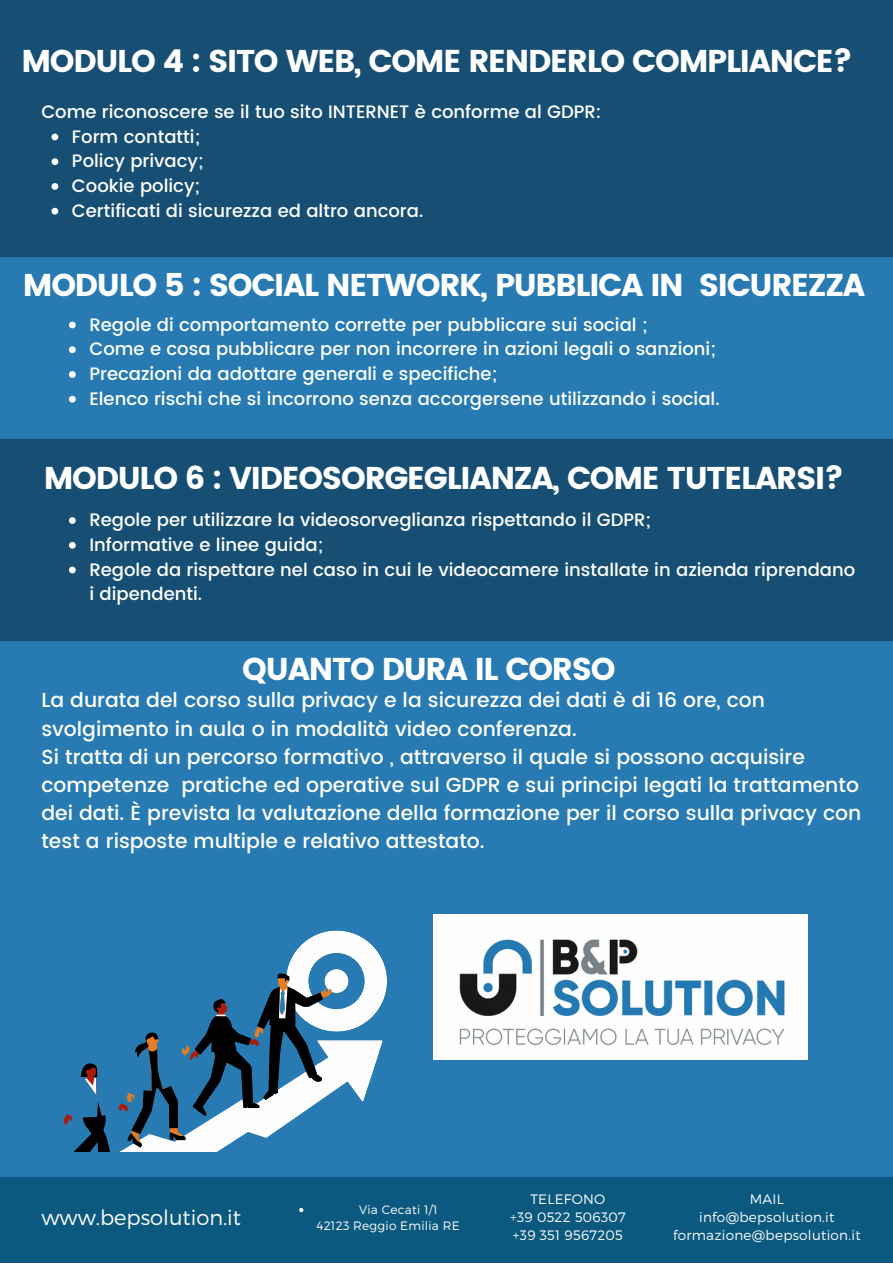
<style>
.page{position:relative;width:893px;height:1264px;background:#fff}
.page>*{position:absolute;margin:0;border:0;box-sizing:border-box;transform-origin:0 0}
.t1{font:31.5px "Poppins";letter-spacing:-.04em;color:#fff}
.t2{font:300 21px "Montserrat";color:#fff}
.t3{font:500 20.25px/28px "Poppins";color:#fff}
.t4{font:500 18px/24.8px "Poppins";color:#fff}
.t5{font:300 13.65px "Montserrat";letter-spacing:.02em;color:#fff}
.t6{font:300 12.15px "Montserrat";letter-spacing:.02em;color:#fff}
</style>
<div class="page">
<div style="left:0;top:0;width:892px;height:1262px;background:#174f74"></div>
<svg style="left:51px;top:134px;width:7px;height:6px"></svg>
<svg style="left:51px;top:158px;width:7px;height:7px"></svg>
<svg style="left:51px;top:183px;width:7px;height:7px"></svg>
<svg style="left:51px;top:208px;width:7px;height:6px"></svg>
<div style="left:0;top:641px;width:892px;height:621px;background:#287bb2"></div>
<div style="left:0;top:257px;width:892px;height:182px;background:#287bb2"></div>
<svg style="left:286px;top:930px;width:101px;height:172px;fill:#fdfdfe"></svg>
<svg style="left:67px;top:973px;width:256px;height:179px"></svg>
<img style="left:433px;top:914px;width:374px;height:145px">
<div style="left:0;top:1176px;width:892px;height:86px;background:#0b597f"></div>
<svg style="left:69px;top:517px;width:7px;height:7px"></svg>
<svg style="left:69px;top:542px;width:7px;height:6px"></svg>
<svg style="left:69px;top:566px;width:7px;height:7px"></svg>
<svg style="left:69px;top:321px;width:7px;height:7px"></svg>
<svg style="left:69px;top:346px;width:7px;height:7px"></svg>
<svg style="left:69px;top:371px;width:7px;height:7px"></svg>
<svg style="left:69px;top:396px;width:7px;height:6px"></svg>
<svg style="left:299px;top:1208px;width:4px;height:4px"></svg>
<p class="t1" style="left:21px;top:42px;width:833px">MODULO 4 : SITO WEB, COME RENDERLO COMPLIANCE?</p>
<p class="t4" style="left:41px;top:99px;width:561px">Come riconoscere se il tuo sito INTERNET è conforme al GDPR:</p>
<p class="t4" style="left:72px;top:124px;width:130px">Form contatti;</p>
<p class="t4" style="left:72px;top:149px;width:133px">Policy privacy;</p>
<p class="t4" style="left:72px;top:173px;width:129px">Cookie policy;</p>
<p class="t4" style="left:72px;top:198px;width:353px">Certificati di sicurezza ed altro ancora.</p>
<p class="t1" style="left:23px;top:266px;width:843px">MODULO 5 : SOCIAL NETWORK, PUBBLICA IN SICUREZZA</p>
<p class="t4" style="left:89px;top:312px;width:559px">Regole di comportamento corrette per pubblicare sui social ;</p>
<p class="t4" style="left:89px;top:337px;width:628px">Come e cosa pubblicare per non incorrere in azioni legali o sanzioni;</p>
<p class="t4" style="left:89px;top:361px;width:409px">Precazioni da adottare generali e specifiche;</p>
<p class="t4" style="left:89px;top:386px;width:631px">Elenco rischi che si incorrono senza accorgersene utilizzando i social.</p>
<p class="t1" style="left:44px;top:459px;width:802px">MODULO 6 : VIDEOSORGEGLIANZA, COME TUTELARSI?</p>
<p class="t4" style="left:89px;top:507px;width:563px">Regole per utilizzare la videosorveglianza rispettando il GDPR;</p>
<p class="t4" style="left:89px;top:532px;width:235px">Informative e linee guida;</p>
<p class="t4" style="left:89px;top:557px;width:767px">Regole da rispettare nel caso in cui le videocamere installate in azienda riprendano i dipendenti.</p>
<p class="t1" style="left:242px;top:651px;width:375px">QUANTO DURA IL CORSO</p>
<p class="t3" style="left:41px;top:686px;width:725px">La durata del corso sulla privacy e la sicurezza dei dati è di 16 ore, con svolgimento in aula o in modalità video conferenza.</p>
<p class="t3" style="left:41px;top:742px;width:821px">Si tratta di un percorso formativo , attraverso il quale si possono acquisire competenze pratiche ed operative sul GDPR e sui principi legati la trattamento dei dati. È prevista la valutazione della formazione per il corso sulla privacy con test a risposte multiple e relativo attestato.</p>
<p class="t2" style="left:41px;top:1203px;width:201px">www.bepsolution.it</p>
<p class="t6" style="left:359px;top:1201px;width:80px">Via Cecati 1/1</p>
<p class="t6" style="left:316px;top:1218px;width:145px">42123 Reggio Emilia RE</p>
<p class="t5" style="left:530px;top:1189px;width:76px">TELEFONO</p>
<p class="t5" style="left:510px;top:1207px;width:117px">+39 0522 506307</p>
<p class="t5" style="left:513px;top:1225px;width:111px">+39 351 9567205</p>
<p class="t5" style="left:749px;top:1189px;width:36px">MAIL</p>
<p class="t5" style="left:699px;top:1207px;width:137px">info@bepsolution.it</p>
<p class="t5" style="left:673px;top:1225px;width:189px">formazione@bepsolution.it</p>
</div>
